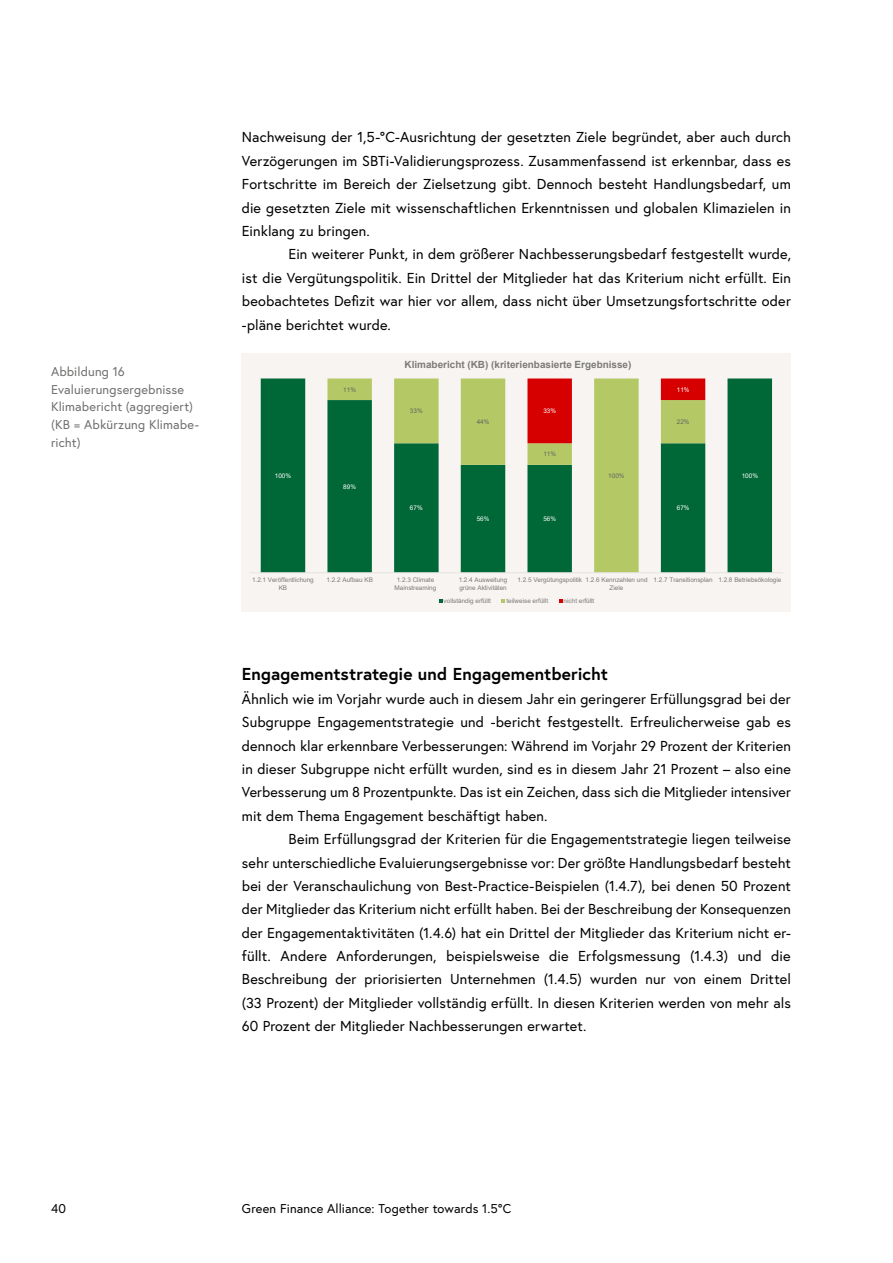
<style>
.page{position:relative;width:893px;height:1263px;background:#fff}
.page>*{position:absolute;margin:0;border:0;box-sizing:border-box;transform-origin:0 0}
.h3_ohne_Nummerierung{font:700 17.25px "Europa Austria";letter-spacing:.01em;color:#000}
.p_Erstzeileneinzug_Abstand_danach{font:14.4px/23.4px "Europa Austria";letter-spacing:.01em;color:#000;text-align:justify}
.p_Erstzeileneinzug{font:14.4px/23.4px "Europa Austria";letter-spacing:.01em;color:#000;text-align:justify}
.t1{font:12.75px/17.5px "Europa Austria";letter-spacing:.015em;color:#6f6f6e}
.t2{font:12.75px "Europa Austria";letter-spacing:.01em;color:#000}
.t3{font:700 9.9px "Arial";color:#7b7b7a}
.t4{font:6.3px/7.4px "Arial";color:#7b7b7a;text-align:center}
.t5{font:6.3px "Arial";letter-spacing:.005em;color:#fff}
.t6{font:6.3px "Arial";letter-spacing:.005em;color:#636362}
</style>
<div class="page">
<div style="left:242px;top:353px;width:549px;height:258px;background:#f8f4f1"></div>
<svg style="left:261px;top:378px;width:511px;height:194px;fill:#006837"></svg>
<svg style="left:327px;top:378px;width:378px;height:194px"></svg>
<svg style="left:527px;top:378px;width:178px;height:65px"></svg>
<hr style="left:250px;top:572px;width:533px;height:1px;background:#e3e3e3">
<p class="t1" style="left:51px;top:363px;width:149px">Abbildung 16<br>Evaluierungsergebnisse<br>Klimabericht (aggregiert) (KB = Abkürzung Klimabe&shy;richt)</p>
<p class="p_Erstzeileneinzug" style="left:242px;top:125px;width:551px">Nachweisung der 1,5-°C-Ausrichtung der gesetzten Ziele begründet, aber auch durch Verzögerungen im SBTi-Validierungsprozess. Zusammenfassend ist erkennbar, dass es Fortschritte im Bereich der Zielsetzung gibt. Dennoch besteht Handlungsbedarf, um die gesetzten Ziele mit wissenschaftlichen Erkenntnissen und globalen Klimazielen in Einklang zu bringen.</p>
<p class="p_Erstzeileneinzug_Abstand_danach" style="left:242px;top:242px;width:551px;text-indent:47px">Ein weiterer Punkt, in dem größerer Nachbesserungsbedarf festgestellt wurde, ist die Vergütungspolitik. Ein Drittel der Mitglieder hat das Kriterium nicht erfüllt. Ein beobachtetes Defizit war hier vor allem, dass nicht über Umsetzungsfortschritte oder -pläne berichtet wurde.</p>
<p class="t5" style="left:275px;top:471px;width:18px">100%</p>
<p class="t6" style="left:343px;top:385px;width:14px">11%</p>
<p class="t5" style="left:343px;top:482px;width:14px">89%</p>
<p class="t3" style="left:404px;top:357px;width:228px">Klimabericht (KB) (kriterienbasierte Ergebnisse)</p>
<p class="t6" style="left:410px;top:407px;width:14px">33%</p>
<p class="t5" style="left:410px;top:504px;width:14px">67%</p>
<p class="t6" style="left:477px;top:417px;width:14px">44%</p>
<p class="t5" style="left:543px;top:407px;width:14px">33%</p>
<p class="t6" style="left:543px;top:450px;width:14px">11%</p>
<p class="t5" style="left:477px;top:515px;width:14px">56%</p>
<p class="t5" style="left:543px;top:515px;width:14px">56%</p>
<p class="t6" style="left:608px;top:471px;width:18px">100%</p>
<p class="t5" style="left:677px;top:385px;width:14px">11%</p>
<p class="t6" style="left:677px;top:417px;width:14px">22%</p>
<p class="t5" style="left:677px;top:504px;width:14px">67%</p>
<p class="t5" style="left:742px;top:471px;width:18px">100%</p>
<p class="t4" style="left:252px;top:576px;width:63px">1.2.1 Veröffentlichung<br>KB</p>
<p class="t4" style="left:326px;top:576px;width:48px">1.2.2 Aufbau KB</p>
<p class="t4" style="left:395px;top:576px;width:43px">1.2.3 Climate<br>Mainstreaming</p>
<p class="t4" style="left:459px;top:576px;width:50px;text-align:left">1.2.4 Ausweitung grüne Aktivitäten</p>
<p class="t4" style="left:610px;top:576px;width:39px;text-align:left;text-indent:-92px">1.2.5 Vergütungspolitik 1.2.6 Kennzahlen und<br>Ziele</p>
<p class="t4" style="left:654px;top:576px;width:129px">1.2.7 Transitionsplan 1.2.8 Betriebsökologie</p>
<p class="t4" style="left:444px;top:597px;width:49px">vollständig erfüllt</p>
<p class="t4" style="left:506px;top:597px;width:43px">teilweise erfüllt</p>
<p class="t4" style="left:564px;top:597px;width:32px">nicht erfüllt</p>
<h3 class="h3_ohne_Nummerierung" style="left:242px;top:662px;width:368px">Engagementstrategie und Engagementbericht</h3>
<p class="p_Erstzeileneinzug_Abstand_danach" style="left:242px;top:687px;width:551px">Ähnlich wie im Vorjahr wurde auch in diesem Jahr ein geringerer Erfüllungsgrad bei der Subgruppe Engagementstrategie und -bericht festgestellt. Erfreulicherweise gab es dennoch klar erkennbare Verbesserungen: Während im Vorjahr 29 Prozent der Kriterien in dieser Subgruppe nicht erfüllt wurden, sind es in diesem Jahr 21 Prozent – also eine Verbesserung um 8 Prozentpunkte. Das ist ein Zeichen, dass sich die Mitglieder intensiver mit dem Thema Engagement beschäftigt haben.</p>
<p class="p_Erstzeileneinzug_Abstand_danach" style="left:242px;top:827px;width:551px;text-indent:47px">Beim Erfüllungsgrad der Kriterien für die Engagementstrategie liegen teilweise sehr unterschiedliche Evaluierungsergebnisse vor: Der größte Handlungsbedarf besteht bei der Veranschaulichung von Best-Practice-Beispielen (1.4.7), bei denen 50 Prozent der Mitglieder das Kriterium nicht erfüllt haben. Bei der Beschreibung der Konsequenzen der Engagementaktivitäten (1.4.6) hat ein Drittel der Mitglieder das Kriterium nicht er&shy;füllt. Andere Anforderungen, beispielsweise die Erfolgsmessung (1.4.3) und die Beschreibung der priorisierten Unternehmen (1.4.5) wurden nur von einem Drittel (33 Prozent) der Mitglieder vollständig erfüllt. In diesen Kriterien werden von mehr als 60 Prozent der Mitglieder Nachbesserungen erwartet.</p>
<p class="t2" style="left:51px;top:1200px;width:16px">40</p>
<p class="t2" style="left:242px;top:1200px;width:271px">Green Finance Alliance: Together towards 1.5°C</p>
</div>
